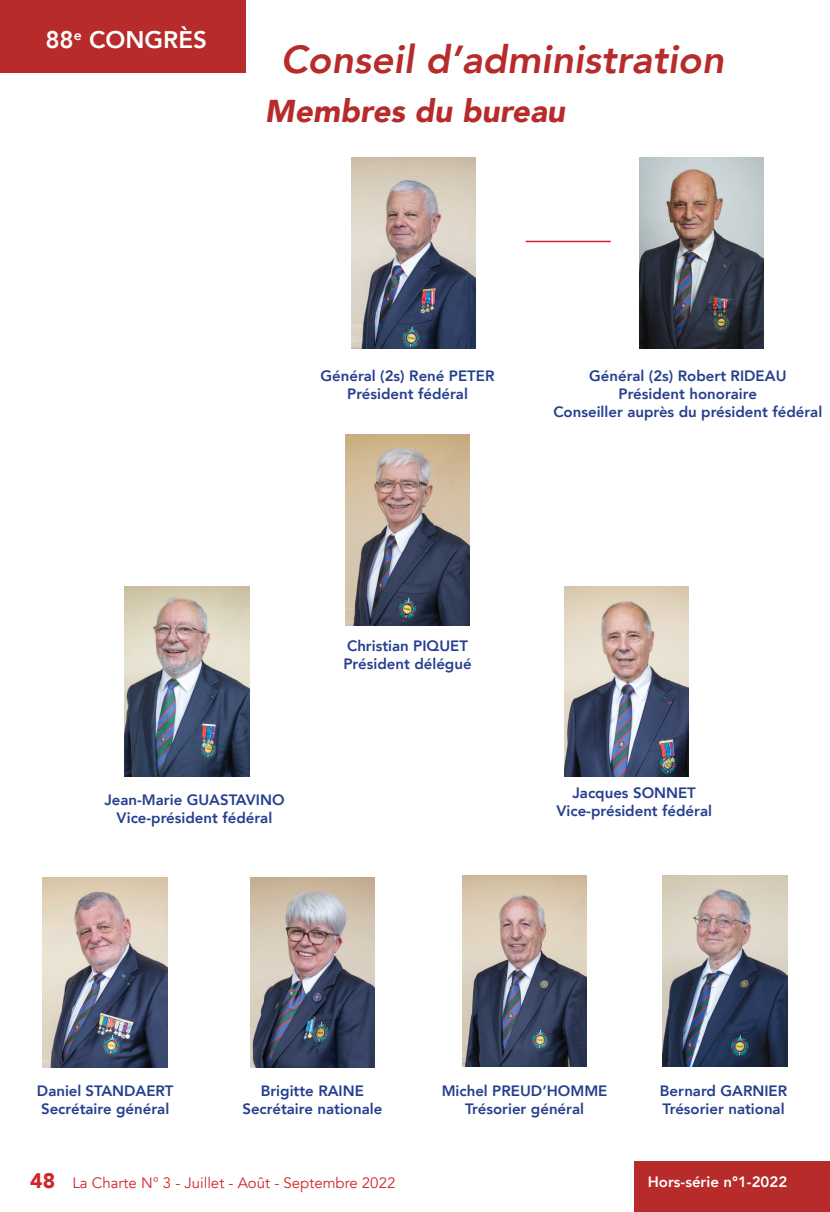
<style>
.page{position:relative;width:830px;height:1212px;background:#fff}
.page>*{position:absolute;margin:0;border:0;box-sizing:border-box;transform-origin:0 0}
.TITRE{font:italic 800 39px "Avenir";color:#b72b2b}
.SOUS_TITRE{font:italic 900 31.5px "Avenir";color:#b72b2b}
.t1{font:800 24px "Avenir";color:#fff}
.LÉGENDE_CA{font:800 15px/18px "Avenir";color:#253f8e;text-align:center}
.t2{font:15px "Avenir";color:#d02627}
.t3{font:800 15px "Avenir";color:#fff}
.s1{font-weight:900;font-size:21px;color:#d1232a}
</style>
<div class="page">
<img style="left:43px;top:877px;width:124px;height:190px">
<img style="left:639px;top:158px;width:124px;height:190px">
<img style="left:125px;top:586px;width:124px;height:190px">
<img style="left:351px;top:158px;width:124px;height:190px">
<img style="left:462px;top:876px;width:124px;height:190px">
<img style="left:345px;top:435px;width:124px;height:190px">
<img style="left:662px;top:876px;width:124px;height:190px">
<img style="left:250px;top:877px;width:124px;height:190px">
<img style="left:564px;top:586px;width:124px;height:190px">
<hr style="left:525px;top:241px;width:85px;height:1px;background:#d1232a">
<div style="left:0;top:0;width:246px;height:73px;background:#b72b2b"></div>
<div style="left:634px;top:1161px;width:195px;height:51px;background:#b72b2b"></div>
<h3 class="t1" style="left:45px;top:21px;width:163px">88<sup>e</sup> CONGRÈS</h3>
<p class="TITRE" style="left:281px;top:36px;width:444px">Conseil d’administration</p>
<p class="SOUS_TITRE" style="left:265px;top:85px;width:301px">Membres du bureau</p>
<p class="LÉGENDE_CA" style="left:320px;top:367px;width:175px">Général (2s) René PETER</p>
<p class="LÉGENDE_CA" style="left:347px;top:385px;width:122px">Président fédéral</p>
<p class="LÉGENDE_CA" style="left:589px;top:367px;width:199px">Général (2s) Robert RIDEAU</p>
<p class="LÉGENDE_CA" style="left:618px;top:385px;width:140px">Président honoraire</p>
<p class="LÉGENDE_CA" style="left:553px;top:403px;width:270px">Conseiller auprès du président fédéral</p>
<p class="LÉGENDE_CA" style="left:347px;top:637px;width:122px">Christian PIQUET</p>
<p class="LÉGENDE_CA" style="left:343px;top:655px;width:130px">Président délégué</p>
<p class="LÉGENDE_CA" style="left:104px;top:791px;width:181px">Jean-Marie GUASTAVINO</p>
<p class="LÉGENDE_CA" style="left:117px;top:809px;width:157px">Vice-président fédéral</p>
<p class="LÉGENDE_CA" style="left:572px;top:783px;width:125px">Jacques SONNET</p>
<p class="LÉGENDE_CA" style="left:556px;top:801px;width:157px">Vice-président fédéral</p>
<p class="LÉGENDE_CA" style="left:37px;top:1081px;width:138px">Daniel STANDAERT</p>
<p class="LÉGENDE_CA" style="left:41px;top:1099px;width:130px">Secrétaire général</p>
<p class="LÉGENDE_CA" style="left:242px;top:1081px;width:141px">Brigitte RAINE<br>Secrétaire nationale</p>
<p class="LÉGENDE_CA" style="left:441px;top:1081px;width:167px">Michel PREUD’HOMME</p>
<p class="LÉGENDE_CA" style="left:465px;top:1099px;width:120px">Trésorier général</p>
<p class="LÉGENDE_CA" style="left:659px;top:1081px;width:129px">Bernard GARNIER</p>
<p class="LÉGENDE_CA" style="left:662px;top:1099px;width:123px">Trésorier national</p>
<p class="t2" style="left:30px;top:1173px;width:366px"><span class="s1">48</span> La Charte N° 3 - Juillet - Août - Septembre 2022</p>
<p class="t3" style="left:647px;top:1170px;width:141px">Hors-série n°1-2022</p>
</div>
